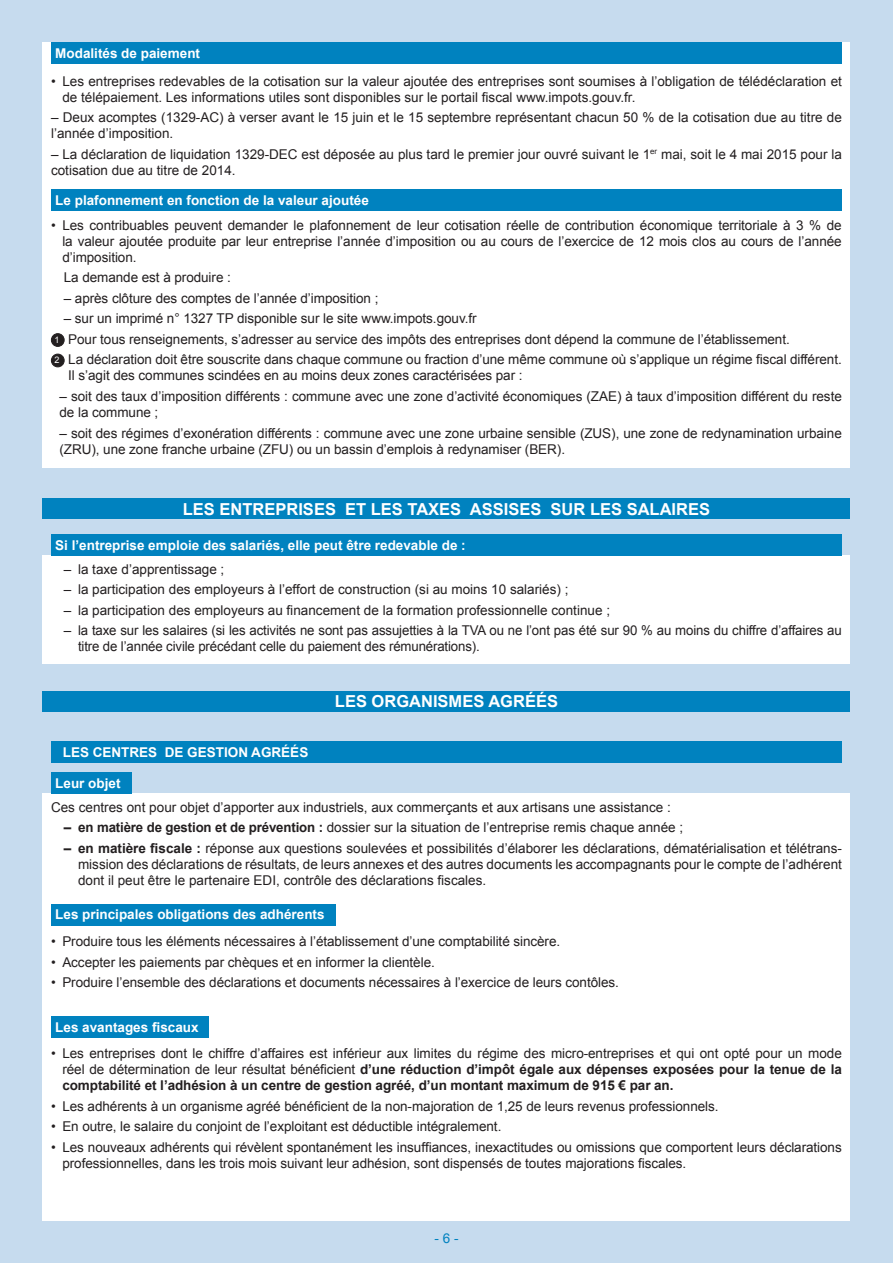
<style>
.page{position:relative;width:893px;height:1263px;background:#c6dbee}
.page>*{position:absolute;margin:0;border:0;box-sizing:border-box;transform-origin:0 0}
.t1{font:700 16.5px "Arial";color:#fff}
.t2{font:13.5px/16.2px "Arial";letter-spacing:-.005em;color:#231f20}
.t3{font:700 13.5px "Arial";color:#fff}
.t4{font:13.5px "Arial";color:#0082bf}
.s1{font-size:9px;color:#fff}
.s2{font-weight:700}
</style>
<div class="page">
<div style="left:43px;top:43px;width:807px;height:425px;background:#fff"></div>
<div style="left:51px;top:334px;width:13px;height:12px;background:#231f20;border-radius:50%"></div>
<div style="left:51px;top:333px;width:14px;height:14px;border:1px solid #231f20;border-radius:50%"></div>
<div style="left:51px;top:354px;width:13px;height:13px;background:#231f20;border-radius:50%"></div>
<div style="left:51px;top:354px;width:14px;height:13px;border:1px solid #231f20;border-radius:50%"></div>
<div style="left:51px;top:43px;width:791px;height:21px;background:#0082bf"></div>
<div style="left:43px;top:499px;width:807px;height:20px;background:#0082bf"></div>
<div style="left:43px;top:555px;width:807px;height:108px;background:#fff"></div>
<div style="left:51px;top:189px;width:791px;height:21px;background:#0082bf"></div>
<div style="left:51px;top:534px;width:791px;height:21px;background:#0082bf"></div>
<div style="left:43px;top:691px;width:807px;height:21px;background:#0082bf"></div>
<div style="left:43px;top:793px;width:807px;height:427px;background:#fff"></div>
<div style="left:51px;top:772px;width:81px;height:21px;background:#0082bf"></div>
<div style="left:51px;top:904px;width:285px;height:21px;background:#0082bf"></div>
<div style="left:51px;top:741px;width:791px;height:21px;background:#0082bf"></div>
<div style="left:51px;top:1016px;width:157px;height:22px;background:#0082bf"></div>
<p class="t3" style="left:55px;top:44px;width:146px">Modalités de paiement</p>
<p class="t2" style="left:62px;top:73px;width:781px;text-indent:-11px">• Les entreprises redevables de la cotisation sur la valeur ajoutée des entreprises sont soumises à l’obligation de télédéclaration et de télépaiement. Les informations utiles sont disponibles sur le portail fiscal www.impots.gouv.fr.</p>
<p class="t2" style="left:51px;top:110px;width:792px">– Deux acomptes (1329-AC) à verser avant le 15 juin et le 15 septembre représentant chacun 50 % de la cotisation due au titre de l’année d’imposition.</p>
<p class="t2" style="left:51px;top:146px;width:792px">– La déclaration de liquidation 1329-DEC est déposée au plus tard le premier jour ouvré suivant le 1<sup>er</sup> mai, soit le 4 mai 2015 pour la cotisation due au titre de 2014.</p>
<p class="t3" style="left:55px;top:191px;width:315px">Le plafonnement en fonction de la valeur ajoutée</p>
<p class="t2" style="left:62px;top:217px;width:781px;text-align:justify;text-indent:-11px">• Les contribuables peuvent demander le plafonnement de leur cotisation réelle de contribution économique territoriale à 3 % de la valeur ajoutée produite par leur entreprise l’année d’imposition ou au cours de l’exercice de 12 mois clos au cours de l’année d’imposition.</p>
<p class="t2" style="left:64px;top:270px;width:169px">La demande est à produire :</p>
<p class="t2" style="left:64px;top:290px;width:316px">– après clôture des comptes de l’année d’imposition ;</p>
<p class="t2" style="left:55px;top:308px;width:789px;line-height:20.4px;text-indent:9px">– sur un imprimé n° 1327 TP disponible sur le site www.impots.gouv.fr<br><span class="s1">1</span> Pour tous renseignements, s’adresser au service des impôts des entreprises dont dépend la commune de l’établissement.<br><span class="s1">2</span> La déclaration doit être souscrite dans chaque commune ou fraction d’une même commune où s’applique un régime fiscal différent.</p>
<p class="t2" style="left:68px;top:368px;width:456px">Il s’agit des communes scindées en au moins deux zones caractérisées par :</p>
<p class="t2" style="left:60px;top:388px;width:784px">– soit des taux d’imposition différents : commune avec une zone d’activité économiques (ZAE) à taux d’imposition différent du reste de la commune ;</p>
<p class="t2" style="left:60px;top:425px;width:784px">– soit des régimes d’exonération différents : commune avec une zone urbaine sensible (ZUS), une zone de redynamination urbaine (ZRU), une zone franche urbaine (ZFU) ou un bassin d’emplois à redynamiser (BER).</p>
<p class="t1" style="left:183px;top:498px;width:529px">LES ENTREPRISES ET LES TAXES ASSISES SUR LES SALAIRES</p>
<p class="t3" style="left:55px;top:536px;width:412px">Si l’entreprise emploie des salariés, elle peut être redevable de :</p>
<p class="t2" style="left:64px;top:561px;width:162px">– la taxe d’apprentissage ;</p>
<p class="t2" style="left:64px;top:581px;width:506px">– la participation des employeurs à l’effort de construction (si au moins 10 salariés) ;</p>
<p class="t2" style="left:64px;top:602px;width:548px">– la participation des employeurs au financement de la formation professionnelle continue ;</p>
<p class="t2" style="left:78px;top:622px;width:765px;text-indent:-14px">– la taxe sur les salaires (si les activités ne sont pas assujetties à la TVA ou ne l’ont pas été sur 90 % au moins du chiffre d’affaires au titre de l’année civile précédant celle du paiement des rémunérations).</p>
<p class="t3" style="left:63px;top:743px;width:247px">LES CENTRES DE GESTION AGRÉÉS</p>
<p class="t3" style="left:55px;top:774px;width:67px">Leur objet</p>
<p class="t1" style="left:335px;top:691px;width:225px">LES ORGANISMES AGRÉÉS</p>
<p class="t2" style="left:51px;top:799px;width:621px">Ces centres ont pour objet d’apporter aux industriels, aux commerçants et aux artisans une assistance :</p>
<p class="t2" style="left:64px;top:819px;width:621px"><span class="s2">– en matière de gestion et de prévention :</span> dossier sur la situation de l’entreprise remis chaque année ;</p>
<p class="t2" style="left:78px;top:840px;width:765px;text-align:justify;text-indent:-14px"><span class="s2">– en matière fiscale :</span> réponse aux questions soulevées et possibilités d’élaborer les déclarations, dématérialisation et télétrans&shy;mission des déclarations de résultats, de leurs annexes et des autres documents les accompagnants pour le compte de l’adhérent dont il peut être le partenaire EDI, contrôle des déclarations fiscales.</p>
<p class="t3" style="left:55px;top:906px;width:271px">Les principales obligations des adhérents</p>
<p class="t2" style="left:51px;top:934px;width:511px">• Produire tous les éléments nécessaires à l’établissement d’une comptabilité sincère.</p>
<p class="t2" style="left:51px;top:954px;width:385px">• Accepter les paiements par chèques et en informer la clientèle.</p>
<p class="t2" style="left:51px;top:974px;width:569px">• Produire l’ensemble des déclarations et documents nécessaires à l’exercice de leurs contôles.</p>
<p class="t3" style="left:55px;top:1018px;width:145px">Les avantages fiscaux</p>
<p class="t2" style="left:62px;top:1045px;width:781px;text-align:justify;text-indent:-11px">• Les entreprises dont le chiffre d’affaires est inférieur aux limites du régime des micro-entreprises et qui ont opté pour un mode réel de détermination de leur résultat bénéficient <span class="s2">d’une réduction d’impôt égale aux dépenses exposées pour la tenue de la comptabilité et l’adhésion à un centre de gestion agréé, d’un montant maximum de 915 € par an.</span></p>
<p class="t2" style="left:51px;top:1098px;width:669px">• Les adhérents à un organisme agréé bénéficient de la non-majoration de 1,25 de leurs revenus professionnels.</p>
<p class="t2" style="left:51px;top:1118px;width:452px">• En outre, le salaire du conjoint de l’exploitant est déductible intégralement.</p>
<p class="t2" style="left:62px;top:1139px;width:781px;text-indent:-11px">• Les nouveaux adhérents qui révèlent spontanément les insuffiances, inexactitudes ou omissions que comportent leurs déclarations professionnelles, dans les trois mois suivant leur adhésion, sont dispensés de toutes majorations fiscales.</p>
<p class="t4" style="left:434px;top:1229px;width:26px">- 6 -</p>
</div>
